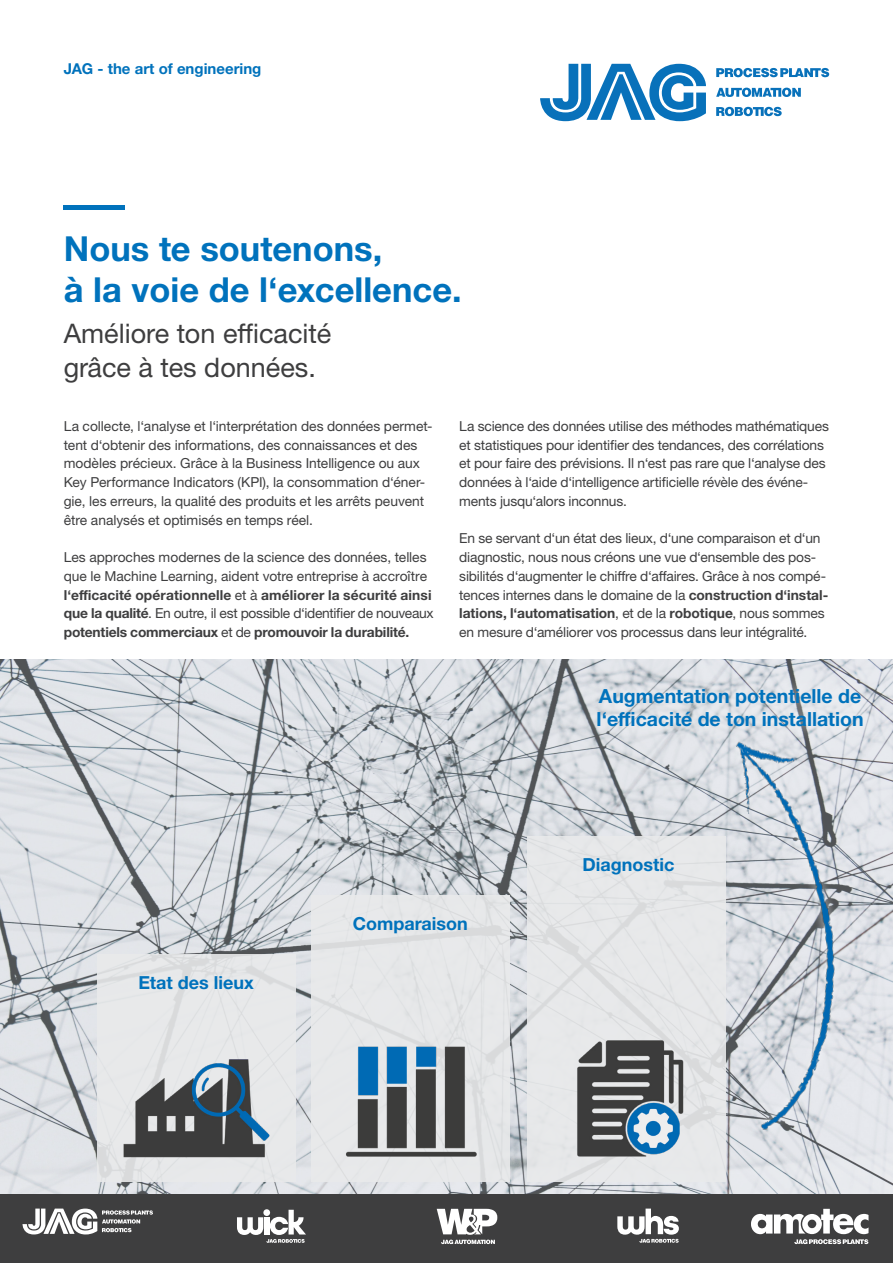
<style>
.page{position:relative;width:893px;height:1263px;background:#fff}
.page>*{position:absolute;margin:0;border:0;box-sizing:border-box;transform-origin:0 0}
.t1{font:700 34.5px/41.4px "Helvetica Neue LTW1 G";color:#0072bc}
.t2{font:27px/33.9px "Helvetica Neue LTW1 G";color:#3e3e3f}
.t3{font:700 19.5px/23.4px "Helvetica Neue LTW1 G";color:#0072bc}
.t4{font:700 18px "Helvetica Neue LTW1 G";color:#0072bc}
.t5{font:700 15px "Helvetica Neue LTW1 G";color:#0072bc}
.t6{font:13.8px/18.8px "Helvetica Neue LTW1 G";letter-spacing:-.01em;color:#3e3e3f}
.s1{font-weight:700}
</style>
<div class="page">
<hr style="left:64px;top:205px;width:61px;height:4px;background:#0072bc">
<svg style="left:540px;top:64px;width:166px;height:57px"></svg>
<svg style="left:716px;top:68px;width:113px;height:9px"></svg>
<svg style="left:716px;top:88px;width:85px;height:9px"></svg>
<svg style="left:716px;top:107px;width:66px;height:9px"></svg>
<img style="left:0;top:659px;width:893px;height:536px">
<div style="left:0;top:1195px;width:893px;height:68px;background:#3e3e3f"></div>
<svg style="left:237px;top:1210px;width:69px;height:33px"></svg>
<svg style="left:437px;top:1209px;width:60px;height:35px"></svg>
<svg style="left:617px;top:1208px;width:62px;height:35px"></svg>
<svg style="left:751px;top:1209px;width:117px;height:35px"></svg>
<svg style="left:23px;top:1208px;width:130px;height:26px"></svg>
<div style="left:97px;top:955px;width:199px;height:227px;background:#e9eaeb"></div>
<div style="left:311px;top:895px;width:199px;height:287px;background:#e9eaeb"></div>
<div style="left:527px;top:836px;width:199px;height:346px;background:#e9eaeb"></div>
<img style="left:121px;top:1037px;width:150px;height:134px">
<img style="left:346px;top:1035px;width:133px;height:128px">
<img style="left:571px;top:1035px;width:114px;height:129px">
<div style="left:582px;top:675px;width:295px;height:66px;background:#fff;opacity:.74"></div>
<img style="left:685px;top:719px;width:208px;height:467px">
<p class="t5" style="left:64px;top:60px;width:199px">JAG - the art of engineering</p>
<p class="t1" style="left:64px;top:228px;width:399px">Nous te soutenons,<br>à la voie de l‘excellence.</p>
<p class="t2" style="left:64px;top:316px;width:269px">Améliore ton efficacité grâce à tes données.</p>
<p class="t6" style="left:64px;top:416px;width:370px">La collecte, l‘analyse et l‘interprétation des données permet&shy;tent d‘obtenir des informations, des connaissances et des modèles précieux. Grâce à la Business Intelligence ou aux Key Performance Indicators (KPI), la consommation d‘éner&shy;gie, les erreurs, la qualité des produits et les arrêts peuvent être analysés et optimisés en temps réel.</p>
<p class="t6" style="left:64px;top:548px;width:371px">Les approches modernes de la science des données, telles que le Machine Learning, aident votre entreprise à accroître <span class="s1">l‘efficacité opérationnelle</span> et à <span class="s1">améliorer la sécurité ainsi que la qualité</span>. En outre, il est possible d‘identifier de nouveaux <span class="s1">potentiels commerciaux</span> et de <span class="s1">promouvoir la durabilité.</span></p>
<p class="t6" style="left:459px;top:416px;width:371px">La science des données utilise des méthodes mathématiques et statistiques pour identifier des tendances, des corrélations et pour faire des prévisions. Il n‘est pas rare que l‘analyse des données à l‘aide d‘intelligence artificielle révèle des événe&shy;ments jusqu‘alors inconnus.</p>
<p class="t6" style="left:459px;top:529px;width:371px">En se servant d‘un état des lieux, d‘une comparaison et d‘un diagnostic, nous nous créons une vue d‘ensemble des pos&shy;sibilités d‘augmenter le chiffre d‘affaires. Grâce à nos compé&shy;tences internes dans le domaine de la <span class="s1">construction d‘instal&shy;lations, l‘automatisation</span>, et de la <span class="s1">robotique</span>, nous sommes en mesure d‘améliorer vos processus dans leur intégralité.</p>
<p class="t3" style="left:597px;top:684px;width:269px">Augmentation potentielle de l‘efficacité de ton installation</p>
<p class="t4" style="left:582px;top:853px;width:93px">Diagnostic</p>
<p class="t4" style="left:138px;top:971px;width:117px">Etat des lieux</p>
<p class="t4" style="left:353px;top:912px;width:117px">Comparaison</p>
</div>
